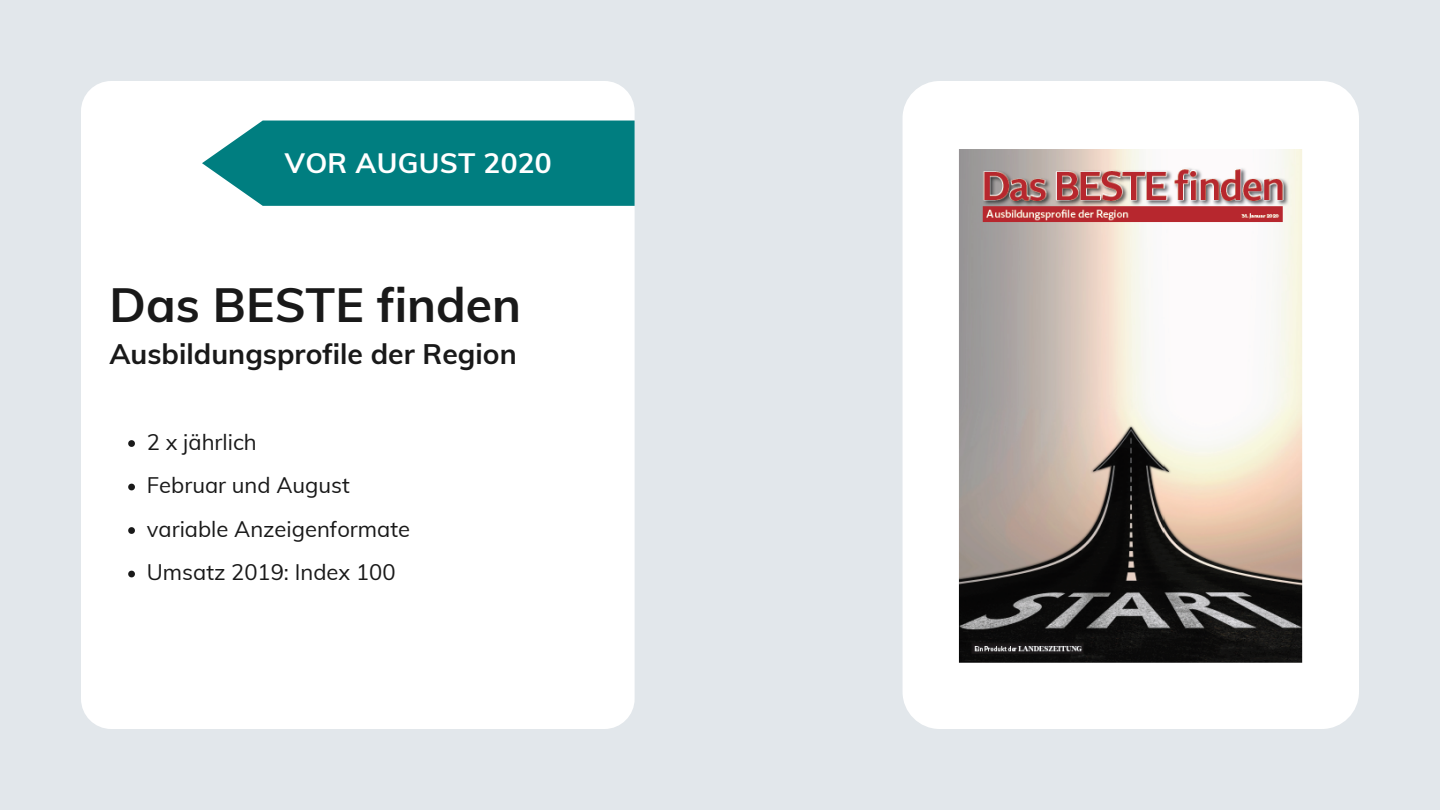
<style>
.page{position:relative;width:1440px;height:810px;background:#e2e7eb}
.page>*{position:absolute;margin:0;border:0;box-sizing:border-box;transform-origin:0 0}
.t1{font:700 48px "Muli";color:#191919}
.t2{font:700 28.3px "Muli";color:#191919}
.t3{font:700 28px "Muli";letter-spacing:.01em;color:#fff}
.t4{font:22px "Muli";color:#191919}
</style>
<div class="page">
<div style="left:903px;top:81px;width:456px;height:648px;background:#fff;border-radius:37px"></div>
<img style="left:941px;top:121px;width:379px;height:568px;border-radius:29px">
<div style="left:81px;top:81px;width:554px;height:648px;background:#fff;border-radius:30px"></div>
<svg style="left:202px;top:121px;width:433px;height:85px;background:#128789"></svg>
<svg style="left:128px;top:440px;width:7px;height:7px"></svg>
<svg style="left:128px;top:484px;width:7px;height:6px"></svg>
<svg style="left:128px;top:527px;width:7px;height:7px"></svg>
<svg style="left:128px;top:571px;width:7px;height:6px"></svg>
<p class="t3" style="left:285px;top:145px;width:268px">VOR AUGUST 2020</p>
<p class="t1" style="left:109px;top:273px;width:413px">Das BESTE finden</p>
<p class="t2" style="left:109px;top:335px;width:409px">Ausbildungsprofile der Region</p>
<p class="t4" style="left:147px;top:428px;width:111px">2 x jährlich</p>
<p class="t4" style="left:147px;top:471px;width:205px">Februar und August</p>
<p class="t4" style="left:147px;top:515px;width:265px">variable Anzeigenformate</p>
<p class="t4" style="left:147px;top:558px;width:250px">Umsatz 2019: Index 100</p>
</div>
